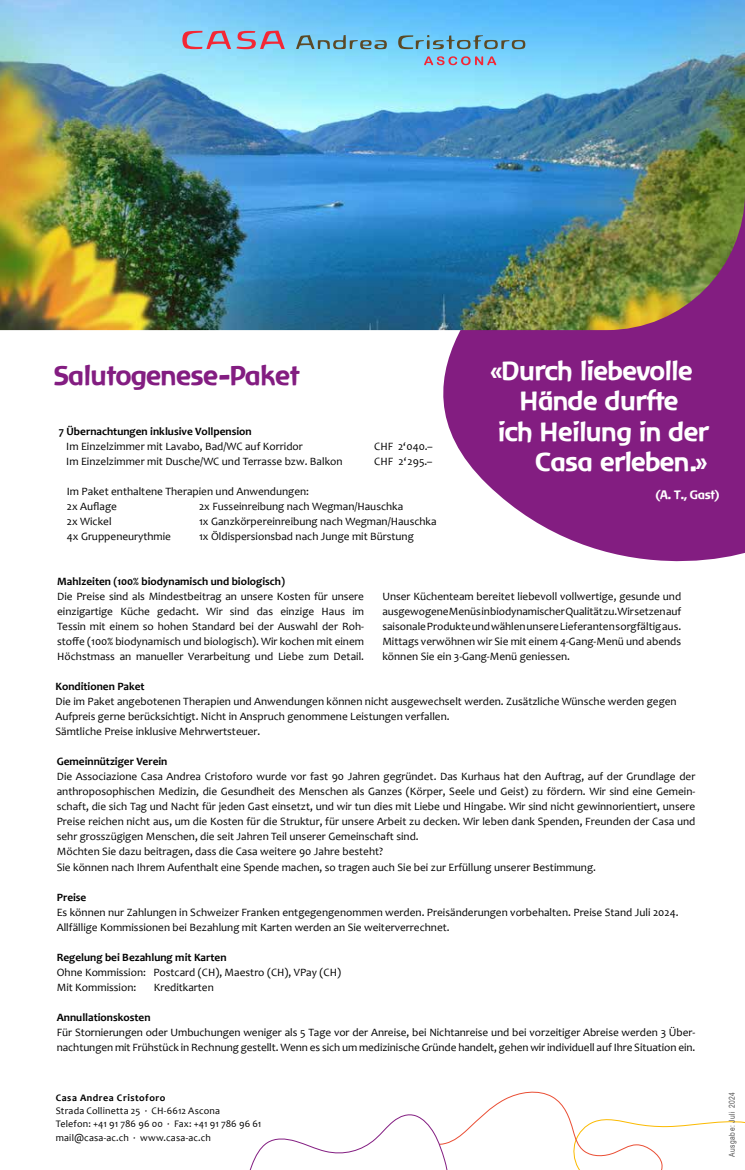
<style>
.page{position:relative;width:745px;height:1170px;background:#fff}
.page>*{position:absolute;margin:0;border:0;box-sizing:border-box;transform-origin:0 0}
.t1{font:26px "Baar Zeitgeist";color:#831d81}
.t2{font:25.12px "Baar Zeitgeist";color:#fff}
.t3{font:11.75px "Baar Zeitgeist";color:#fff}
.t4{font:11.25px/15px "Candara";color:#000}
.t5{font:700 11.25px "Candara";color:#000}
.t6{font:10px/13.1px "Candara";letter-spacing:.015em;color:#000}
.t7{font:700 10px "Candara";letter-spacing:.05em;color:#000}
.t8{font:8.12px "Arial Narrow";letter-spacing:.065em;color:#565656}
</style>
<div class="page">
<svg style="left:372px;top:330px;width:372px;height:232px;fill:#831d81"></svg>
<img style="left:0;top:0;width:744px;height:330px">
<svg style="left:182px;top:31px;width:102px;height:18px;background:#ad99b4"></svg>
<svg style="left:296px;top:35px;width:90px;height:14px"></svg>
<svg style="left:398px;top:35px;width:127px;height:14px;background:#68a7c1"></svg>
<svg style="left:424px;top:56px;width:72px;height:9px"></svg>
<svg style="left:250px;top:1091px;width:494px;height:78px"></svg>
<h1 class="t1" style="left:54px;top:359px;width:246px">Salutogenese-Paket</h1>
<p class="t5" style="left:59px;top:425px;width:194px">7 Übernachtungen inklusive Vollpension</p>
<p class="t4" style="left:66px;top:439px;width:238px">Im Einzelzimmer mit Lavabo, Bad/WC auf Korridor</p>
<p class="t4" style="left:374px;top:439px;width:60px">CHF 2‘040.–</p>
<p class="t4" style="left:66px;top:454px;width:278px">Im Einzelzimmer mit Dusche/WC und Terrasse bzw. Balkon</p>
<p class="t4" style="left:374px;top:454px;width:60px">CHF 2‘295.–</p>
<p class="t4" style="left:67px;top:484px;width:243px">Im Paket enthaltene Therapien und Anwendungen:<br>2x Auflage<br>2x Wickel<br>4x Gruppeneurythmie</p>
<p class="t4" style="left:199px;top:499px;width:239px">2x Fusseinreibung nach Wegman/Hauschka<br>1x Ganzkörpereinreibung nach Wegman/Hauschka<br>1x Öldispersionsbad nach Junge mit Bürstung</p>
<h2 class="t2" style="left:490px;top:356px;width:203px">«Durch liebevolle</h2>
<h2 class="t2" style="left:520px;top:386px;width:159px">Hände durfte</h2>
<h2 class="t2" style="left:498px;top:416px;width:212px">ich Heilung in der</h2>
<h2 class="t2" style="left:535px;top:446px;width:173px">Casa erleben.»</h2>
<p class="t3" style="left:655px;top:487px;width:66px">(A. T., Gast)</p>
<p class="t5" style="left:57px;top:574px;width:229px">Mahlzeiten (100% biodynamisch und biologisch)</p>
<p class="t4" style="left:57px;top:589px;width:308px;text-align:justify">Die Preise sind als Mindestbeitrag an unsere Kosten für unsere einzigartige Küche gedacht. Wir sind das einzige Haus im Tessin mit einem so hohen Standard bei der Auswahl der Roh&shy;stoffe (100% biodynamisch und biologisch). Wir kochen mit einem Höchstmass an manueller Verarbeitung und Liebe zum Detail.</p>
<p class="t4" style="left:382px;top:589px;width:300px;text-align:justify">Unser Küchenteam bereitet liebevoll vollwertige, gesunde und ausgewogene Menüs in biodynamischer Qualität zu. Wir setzen auf saisonale Produkte und wählen unsere Lieferanten sorgfältig aus.<br>Mittags verwöhnen wir Sie mit einem 4-Gang-Menü und abends können Sie ein 3-Gang-Menü geniessen.</p>
<p class="t5" style="left:55px;top:679px;width:91px">Konditionen Paket</p>
<p class="t4" style="left:55px;top:694px;width:622px">Die im Paket angebotenen Therapien und Anwendungen können nicht ausgewechselt werden. Zusätzliche Wünsche werden gegen<br>Aufpreis gerne berücksichtigt. Nicht in Anspruch genommene Leistungen verfallen.<br>Sämtliche Preise inklusive Mehrwertsteuer.</p>
<p class="t5" style="left:57px;top:755px;width:112px">Gemeinnütziger Verein</p>
<p class="t4" style="left:57px;top:769px;width:639px">Die Associazione Casa Andrea Cristoforo wurde vor fast 90 Jahren gegründet. Das Kurhaus hat den Auftrag, auf der Grundlage der anthroposophischen Medizin, die Gesundheit des Menschen als Ganzes (Körper, Seele und Geist) zu fördern. Wir sind eine Gemein&shy;schaft, die sich Tag und Nacht für jeden Gast einsetzt, und wir tun dies mit Liebe und Hingabe. Wir sind nicht gewinnorientiert, unsere Preise reichen nicht aus, um die Kosten für die Struktur, für unsere Arbeit zu decken. Wir leben dank Spenden, Freunden der Casa und sehr grosszügigen Menschen, die seit Jahren Teil unserer Gemeinschaft sind.<br>Möchten Sie dazu beitragen, dass die Casa weitere 90 Jahre besteht?<br>Sie können nach Ihrem Aufenthalt eine Spende machen, so tragen auch Sie bei zur Erfüllung unserer Bestimmung.</p>
<p class="t5" style="left:57px;top:890px;width:31px">Preise</p>
<p class="t4" style="left:57px;top:904px;width:623px">Es können nur Zahlungen in Schweizer Franken entgegengenommen werden. Preisänderungen vorbehalten. Preise Stand Juli 2024.<br>Allfällige Kommissionen bei Bezahlung mit Karten werden an Sie weiterverrechnet.</p>
<p class="t5" style="left:57px;top:950px;width:171px">Regelung bei Bezahlung mit Karten</p>
<p class="t4" style="left:57px;top:964px;width:285px">Ohne Kommission: Postcard (CH), Maestro (CH), VPay (CH)<br>Mit Kommission:</p>
<p class="t4" style="left:154px;top:979px;width:61px">Kreditkarten</p>
<p class="t5" style="left:57px;top:1010px;width:95px">Annullationskosten</p>
<p class="t4" style="left:57px;top:1024px;width:639px">Für Stornierungen oder Umbuchungen weniger als 5 Tage vor der Anreise, bei Nichtanreise und bei vorzeitiger Abreise werden 3 Über&shy;nachtungen mit Frühstück in Rechnung gestellt. Wenn es sich um medizinische Gründe handelt, gehen wir individuell auf Ihre Situation ein.</p>
<p class="t7" style="left:56px;top:1091px;width:111px">Casa Andrea Cristoforo</p>
<p class="t6" style="left:56px;top:1104px;width:207px">Strada Collinetta 25 · CH-6612 Ascona<br>Telefon: +41 91 786 96 00 · Fax: +41 91 786 96 61 mail@casa-ac.ch · www.casa-ac.ch</p>
<p class="t8" style="left:725px;top:1157px;width:67px;rotate:-90deg">Ausgabe: Juli 2024</p>
</div>
